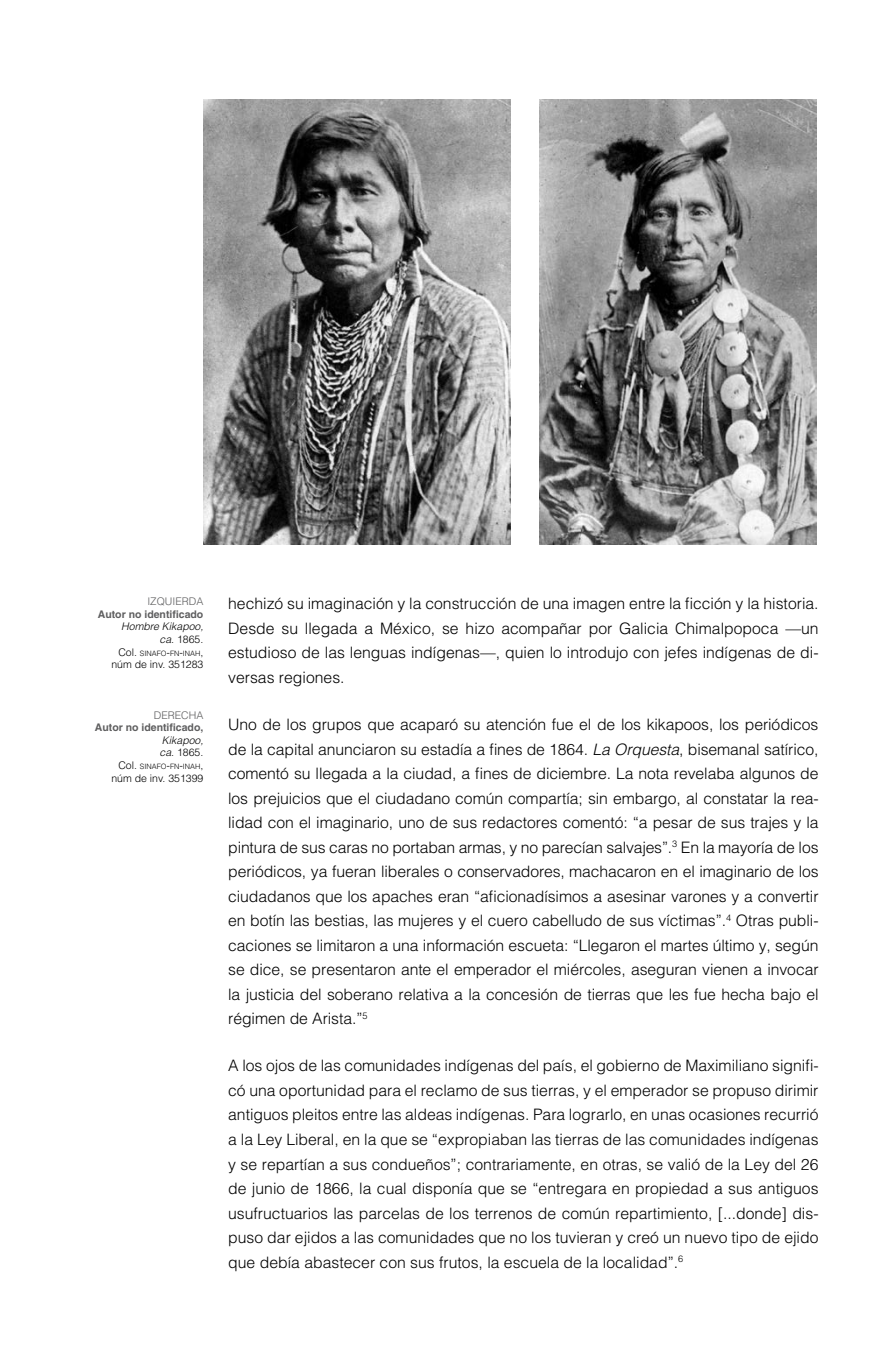
<style>
.page{position:relative;width:893px;height:1365px;background:#fff}
.page>*{position:absolute;margin:0;border:0;box-sizing:border-box;transform-origin:0 0}
.t1{font:300 15.75px/24.5px "Helvetica";color:#000;text-align:justify}
.t2{font:700 10.5px "Helvetica";color:#5e5e5f}
.t3{font:italic 300 10.5px/12.6px "Helvetica";color:#000;text-align:right}
.t4{font:300 10.5px "Helvetica";color:#000}
.t5{font:300 10.5px "Helvetica";color:#5e5e5f}
.t6{font:300 7.35px "Helvetica";color:#000}
.s1{font-style:normal}
.s2{font-size:10.5px}
.s3{font-style:italic}
</style>
<div class="page">
<img style="left:203px;top:99px;width:308px;height:445px">
<img style="left:539px;top:99px;width:277px;height:445px">
<p class="t5" style="left:147px;top:594px;width:58px">IZQUIERDA</p>
<p class="t2" style="left:98px;top:607px;width:107px">Autor no identificado</p>
<p class="t3" style="left:121px;top:620px;width:84px">Hombre Kikapoo, ca. <span class="s1">1865.</span></p>
<p class="t6" style="left:118px;top:648px;width:86px"><span class="s2">Col.</span> SINAFO<span class="s2">-</span>FN<span class="s2">-</span>INAH<span class="s2">,</span></p>
<p class="t4" style="left:111px;top:657px;width:94px">núm de inv. 351283</p>
<p class="t5" style="left:154px;top:708px;width:51px">DERECHA</p>
<p class="t2" style="left:95px;top:721px;width:110px">Autor no identificado,</p>
<p class="t3" style="left:160px;top:733px;width:45px;text-align:left">Kikapoo, ca. <span class="s1">1865.</span></p>
<p class="t6" style="left:118px;top:761px;width:86px"><span class="s2">Col.</span> SINAFO<span class="s2">-</span>FN<span class="s2">-</span>INAH<span class="s2">,</span></p>
<p class="t4" style="left:111px;top:771px;width:94px">núm de inv. 351399</p>
<p class="t1" style="left:228px;top:591px;width:592px">hechizó su imaginación y la construcción de una imagen entre la ficción y la historia.<br>Desde su llegada a México, se hizo acompañar por Galicia Chimalpopoca —un estudioso de las lenguas indígenas—, quien lo introdujo con jefes indígenas de di&shy;versas regiones.</p>
<p class="t1" style="left:228px;top:712px;width:592px">Uno de los grupos que acaparó su atención fue el de los kikapoos, los periódicos de la capital anunciaron su estadía a fines de 1864. <span class="s3">La Orquesta</span>, bisemanal satírico, comentó su llegada a la ciudad, a fines de diciembre. La nota revelaba algunos de los prejuicios que el ciudadano común compartía; sin embargo, al constatar la rea&shy;lidad con el imaginario, uno de sus redactores comentó: “a pesar de sus trajes y la pintura de sus caras no portaban armas, y no parecían salvajes”.<sup>3</sup> En la mayoría de los periódicos, ya fueran liberales o conservadores, machacaron en el imaginario de los ciudadanos que los apaches eran “aficionadísimos a asesinar varones y a convertir en botín las bestias, las mujeres y el cuero cabelludo de sus víctimas”.<sup>4</sup> Otras publi&shy;caciones se limitaron a una información escueta: “Llegaron el martes último y, según se dice, se presentaron ante el emperador el miércoles, aseguran vienen a invocar la justicia del soberano relativa a la concesión de tierras que les fue hecha bajo el régimen de Arista.”<sup>5</sup></p>
<p class="t1" style="left:228px;top:1053px;width:592px">A los ojos de las comunidades indígenas del país, el gobierno de Maximiliano signifi&shy;có una oportunidad para el reclamo de sus tierras, y el emperador se propuso dirimir antiguos pleitos entre las aldeas indígenas. Para lograrlo, en unas ocasiones recurrió a la Ley Liberal, en la que se “expropiaban las tierras de las comunidades indígenas y se repartían a sus condueños”; contrariamente, en otras, se valió de la Ley del 26 de junio de 1866, la cual disponía que se “entregara en propiedad a sus antiguos usufructuarios las parcelas de los terrenos de común repartimiento, [...donde] dis&shy;puso dar ejidos a las comunidades que no los tuvieran y creó un nuevo tipo de ejido que debía abastecer con sus frutos, la escuela de la localidad”.<sup>6</sup></p>
</div>
